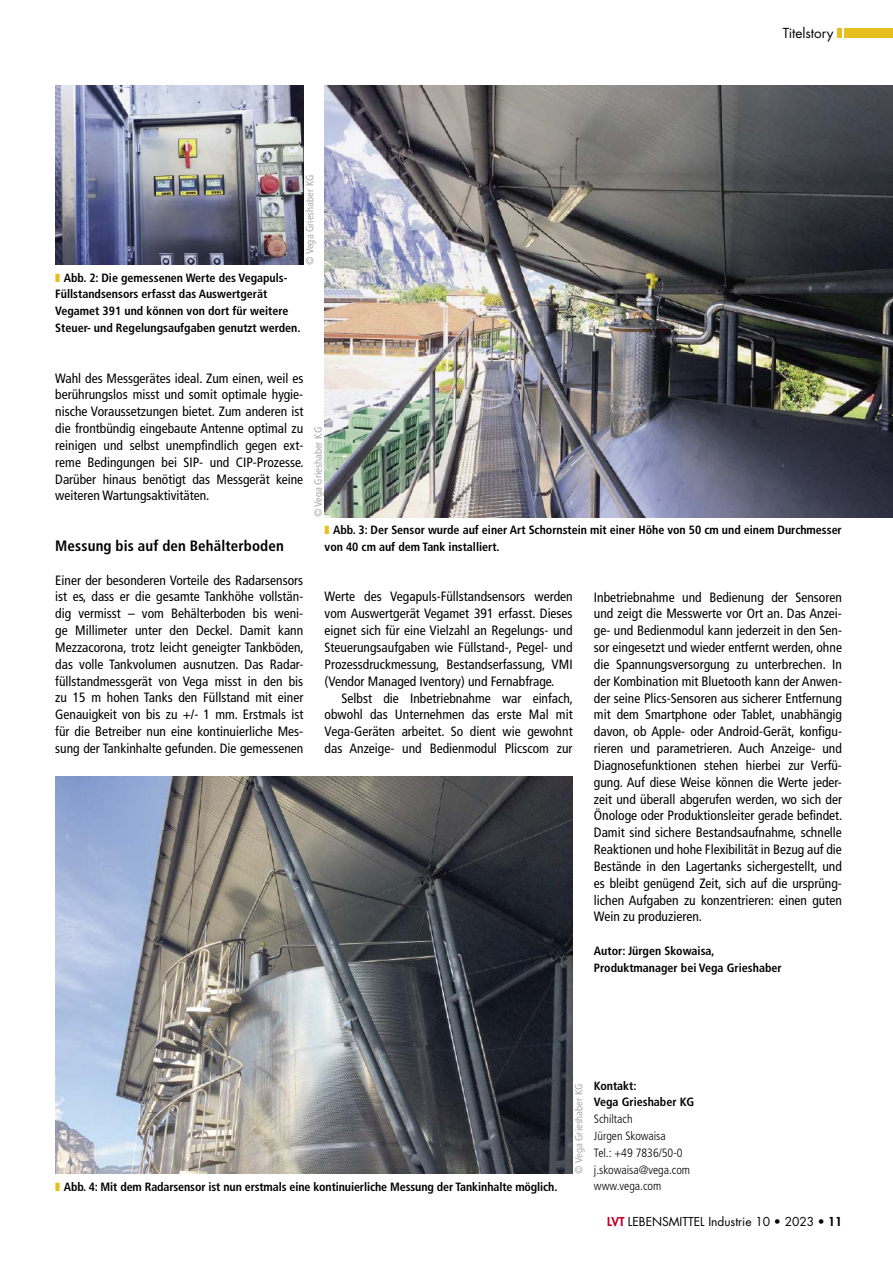
<style>
.page{position:relative;width:893px;height:1263px;background:#fff}
.page>*{position:absolute;margin:0;border:0;box-sizing:border-box;transform-origin:0 0}
.t1{font:700 condensed 15px "Frutiger LT Std";letter-spacing:.01em;color:#000}
.t2{font:condensed 13.5px/16.8px "Frutiger LT Std";color:#000;text-align:justify}
.t3{font:13.5px "Futura Std";color:#000}
.t4{font:700 condensed 12px/16.8px "Frutiger LT Std";color:#000}
.t5{font:300 condensed 12px/16.8px "Frutiger LT Std";color:#000}
.t6{font:12px "Futura Std";color:#000}
.t7{font:condensed 10.5px "Frutiger LT Std";color:#aaa}
.s1{color:#e7c01f}
.s2{font-weight:800;color:#be0027}
.s3{font-weight:800}
</style>
<div class="page">
<img style="left:55px;top:85px;width:248px;height:180px">
<img style="left:325px;top:85px;width:568px;height:432px">
<img style="left:55px;top:776px;width:518px;height:398px">
<hr style="left:838px;top:28px;width:4px;height:10px;background:#e7c01f">
<div style="left:845px;top:28px;width:48px;height:10px;background:#e7c01f"></div>
<p class="t7" style="left:304px;top:265px;width:92px;rotate:-90deg">© Vega Grieshaber KG</p>
<p class="t4" style="left:55px;top:269px;width:247px"><span class="s1">❚</span> Abb. 2: Die gemessenen Werte des Vegapuls-Füllstandsensors erfasst das Auswertgerät Vegamet 391 und können von dort für weitere Steuer- und Regelungsaufgaben genutzt werden.</p>
<p class="t3" style="left:783px;top:24px;width:52px">Titelstory</p>
<p class="t2" style="left:55px;top:370px;width:250px">Wahl des Messgerätes ideal. Zum einen, weil es berührungslos misst und somit optimale hygie&shy;nische Voraussetzungen bietet. Zum anderen ist die frontbündig eingebaute Antenne optimal zu reinigen und selbst unempfindlich gegen ext&shy;reme Bedingungen bei SIP- und CIP-Prozesse.<br>Darüber hinaus benötigt das Messgerät keine weiteren Wartungsaktivitäten.</p>
<p class="t1" style="left:55px;top:537px;width:230px">Messung bis auf den Behälterboden</p>
<p class="t2" style="left:55px;top:572px;width:250px">Einer der besonderen Vorteile des Radarsensors ist es, dass er die gesamte Tankhöhe vollstän&shy;dig vermisst – vom Behälterboden bis weni&shy;ge Millimeter unter den Deckel. Damit kann Mezzacorona, trotz leicht geneigter Tankböden, das volle Tankvolumen ausnutzen. Das Radar&shy;füllstandmessgerät von Vega misst in den bis zu 15 m hohen Tanks den Füllstand mit einer Genauigkeit von bis zu +/- 1 mm. Erstmals ist für die Betreiber nun eine kontinuierliche Mes&shy;sung der Tankinhalte gefunden. Die gemessenen</p>
<p class="t7" style="left:312px;top:517px;width:92px;rotate:-90deg">© Vega Grieshaber KG</p>
<p class="t4" style="left:325px;top:521px;width:519px"><span class="s1">❚</span> Abb. 3: Der Sensor wurde auf einer Art Schornstein mit einer Höhe von 50 cm und einem Durchmesser von 40 cm auf dem Tank installiert.</p>
<p class="t2" style="left:325px;top:588px;width:250px">Werte des Vegapuls-Füllstandsensors werden vom Auswertgerät Vegamet 391 erfasst. Dieses eignet sich für eine Vielzahl an Regelungs- und Steuerungsaufgaben wie Füllstand-, Pegel- und Prozessdruckmessung, Bestandserfassung, VMI (Vendor Managed Iventory) und Fernabfrage.</p>
<p class="t2" style="left:325px;top:689px;width:250px;text-indent:17px">Selbst die Inbetriebnahme war einfach, obwohl das Unternehmen das erste Mal mit Vega-Geräten arbeitet. So dient wie gewohnt das Anzeige- und Bedienmodul Plicscom zur</p>
<p class="t2" style="left:594px;top:588px;width:250px">Inbetriebnahme und Bedienung der Sensoren und zeigt die Messwerte vor Ort an. Das Anzei&shy;ge- und Bedienmodul kann jederzeit in den Sen&shy;sor eingesetzt und wieder entfernt werden, ohne die Spannungsversorgung zu unterbrechen. In der Kombination mit Bluetooth kann der Anwen&shy;der seine Plics-Sensoren aus sicherer Entfernung mit dem Smartphone oder Tablet, unabhängig davon, ob Apple- oder Android-Gerät, konfigu&shy;rieren und parametrieren. Auch Anzeige- und Diagnosefunktionen stehen hierbei zur Verfü&shy;gung. Auf diese Weise können die Werte jeder&shy;zeit und überall abgerufen werden, wo sich der Önologe oder Produktionsleiter gerade befindet.<br>Damit sind sichere Bestandsaufnahme, schnelle Reaktionen und hohe Flexibilität in Bezug auf die Bestände in den Lagertanks sichergestellt, und es bleibt genügend Zeit, sich auf die ursprüng&shy;lichen Aufgaben zu konzentrieren: einen guten Wein zu produzieren.</p>
<p class="t4" style="left:594px;top:942px;width:189px">Autor: Jürgen Skowaisa,<br>Produktmanager bei Vega Grieshaber</p>
<p class="t4" style="left:55px;top:1178px;width:504px"><span class="s1">❚</span> Abb. 4: Mit dem Radarsensor ist nun erstmals eine kontinuierliche Messung der Tankinhalte möglich.</p>
<p class="t7" style="left:573px;top:1174px;width:92px;rotate:-90deg">© Vega Grieshaber KG</p>
<p class="t4" style="left:594px;top:1077px;width:102px">Kontakt:<br>Vega Grieshaber KG</p>
<p class="t5" style="left:594px;top:1111px;width:98px">Schiltach<br>Jürgen Skowaisa<br>Tel.: +49 7836/50-0 j.skowaisa@vega.com www.vega.com</p>
<p class="t6" style="left:607px;top:1214px;width:236px"><span class="s2">LVT</span> LEBENSMITTEL Industrie 10 • 2023 <span class="s3">• 11</span></p>
</div>
